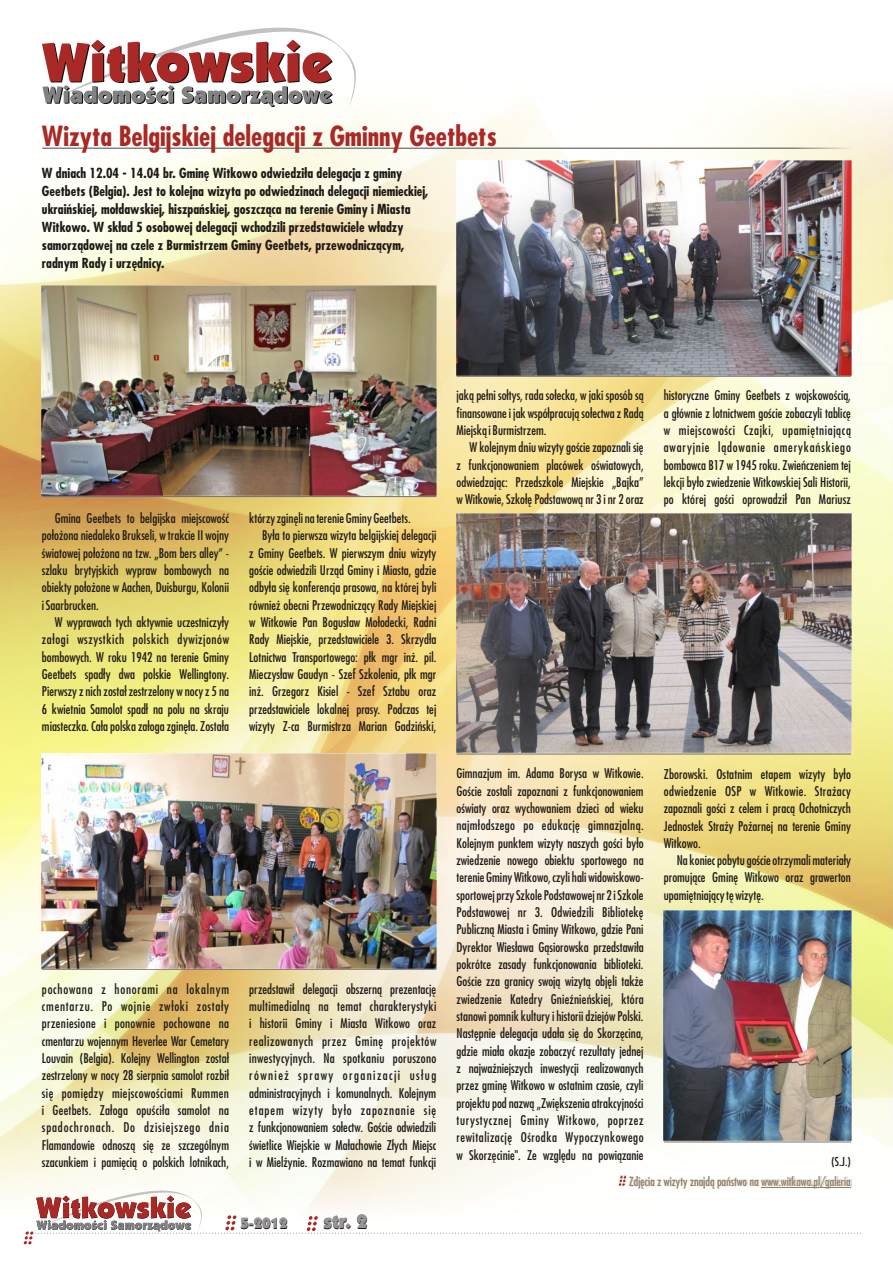
<style>
.page{position:relative;width:893px;height:1263px;background:#fff}
.page>*{position:absolute;margin:0;border:0;box-sizing:border-box;transform-origin:0 0}
.t1{font:700 27px "Fujiyama";color:#a82926}
.t2{font:900 19.5px "Kabel IT Cby BT";color:#1f1a17}
.t3{font:900 15px "Kabel IT Cby BT";color:#1f1a17}
.t4{font:700 13.5px/18px "Fujiyama";color:#1f1a17}
.t5{font:13.05px/17.4px "Fujiyama";color:#1f1a17;text-align:justify}
.t6{font:12px "Fujiyama";color:#948066}
.t7{font:12px "Fujiyama";color:#1f1a17}
</style>
<div class="page">
<img style="left:0;top:97px;width:893px;height:1104px">
<svg style="left:42px;top:27px;width:314px;height:80px"></svg>
<hr style="left:42px;top:496px;width:394px;height:1px;background:#737070">
<hr style="left:42px;top:147px;width:809px;height:2px;background:#828282">
<hr style="left:42px;top:969px;width:394px;height:1px;background:#737070">
<div style="left:618px;top:1175px;width:9px;height:11px;background:#1f1a17;opacity:.2"></div>
<svg style="left:24px;top:1176px;width:838px;height:68px"></svg>
<img style="left:42px;top:286px;width:395px;height:209px">
<img style="left:42px;top:753px;width:395px;height:215px">
<img style="left:456px;top:160px;width:395px;height:215px">
<img style="left:456px;top:514px;width:395px;height:239px">
<img style="left:664px;top:911px;width:187px;height:230px">
<hr style="left:457px;top:376px;width:394px;height:1px;background:#737070">
<hr style="left:457px;top:754px;width:394px;height:1px;background:#737070">
<hr style="left:664px;top:1141px;width:187px;height:1px;background:#737070">
<h1 class="t1" style="left:42px;top:126px;width:456px">Wizyta Belgijskiej delegacji z Gminny Geetbets</h1>
<p class="t4" style="left:42px;top:165px;width:388px">W dniach 12.04 - 14.04 br. Gminę Witkowo odwiedziła delegacja z gminy Geetbets (Belgia). Jest to kolejna wizyta po odwiedzinach delegacji niemieckiej, ukraińskiej, mołdawskiej, hiszpańskiej, goszcząca na terenie Gminy i Miasta Witkowo. W skład 5 osobowej delegacji wchodzili przedstawiciele władzy samorządowej na czele z Burmistrzem Gminy Geetbets, przewodniczącym, radnym Rady i urzędnicy.</p>
<p class="t5" style="left:42px;top:511px;width:189px;text-indent:13px">Gmina Geetbets to belgijska miejscowość położona niedaleko Brukseli, w trakcie II wojny światowej położona na tzw. „Bom bers alley” - szlaku brytyjskich wypraw bombowych na obiekty położone w Aachen, Duisburgu, Kolonii iSaarbrucken.</p>
<p class="t5" style="left:42px;top:614px;width:189px;text-indent:13px">W wyprawach tych aktywnie uczestniczyły załogi wszystkich polskich dywizjonów bombowych. W roku 1942 na terenie Gminy Geetbets spadły dwa polskie Wellingtony.<br>Pierwszy z nich został zestrzelony w nocy z 5 na 6 kwietnia Samolot spadł na polu na skraju miasteczka. Cała polska załoga zginęła. Została</p>
<p class="t5" style="left:249px;top:511px;width:163px">którzy zginęli na terenie Gminy Geetbets.</p>
<p class="t5" style="left:262px;top:528px;width:176px">Była to pierwsza wizyta belgijskiej delegacji</p>
<p class="t5" style="left:249px;top:545px;width:189px">z Gminy Geetbets. W pierwszym dniu wizyty</p>
<p class="t5" style="left:249px;top:562px;width:189px">goście odwiedzili Urząd Gminy i Miasta, gdzie</p>
<p class="t5" style="left:249px;top:580px;width:189px">odbyła się konferencja prasowa, na której byli</p>
<p class="t5" style="left:249px;top:597px;width:189px">również obecni Przewodniczący Rady Miejskiej</p>
<p class="t5" style="left:249px;top:614px;width:189px">w Witkowie Pan Bogusław Mołodecki, Radni</p>
<p class="t5" style="left:249px;top:632px;width:189px">Rady Miejskie, przedstawiciele 3. Skrzydła</p>
<p class="t5" style="left:249px;top:649px;width:189px">Lotnictwa Transportowego: płk mgr inż. pil.</p>
<p class="t5" style="left:249px;top:666px;width:189px">Mieczysław Gaudyn - Szef Szkolenia, płk mgr</p>
<p class="t5" style="left:249px;top:684px;width:188px">inż. Grzegorz Kisiel - Szef Sztabu oraz</p>
<p class="t5" style="left:249px;top:701px;width:189px">przedstawiciele lokalnej prasy. Podczas tej</p>
<p class="t5" style="left:249px;top:718px;width:189px">wizyty Z-ca Burmistrza Marian Gadziński,</p>
<p class="t5" style="left:42px;top:981px;width:189px">pochowana z honorami na lokalnym cmentarzu. Po wojnie zwłoki zostały przeniesione i ponownie pochowane na cmentarzu wojennym Heverlee War Cemetary Louvain (Belgia). Kolejny Wellington został zestrzelony w nocy 28 sierpnia samolot rozbił się pomiędzy miejscowościami Rummen i Geetbets. Załoga opuściła samolot na spadochronach. Do dzisiejszego dnia Flamandowie odnoszą się ze szczególnym szacunkiem i pamięcią o polskich lotnikach,</p>
<p class="t5" style="left:249px;top:981px;width:189px">przedstawił delegacji obszerną prezentację multimedialną na temat charakterystyki i historii Gminy i Miasta Witkowo oraz realizowanych przez Gminę projektów inwestycyjnych. Na spotkaniu poruszono również sprawy organizacji usług administracyjnych i komunalnych. Kolejnym etapem wizyty było zapoznanie się z funkcjonowaniem sołectw. Goście odwiedzili świetlice Wiejskie w Małachowie Złych Miejsc i w Mielżynie. Rozmawiano na temat funkcji</p>
<p class="t3" style="left:241px;top:1218px;width:49px">5-2012</p>
<h2 class="t2" style="left:324px;top:1214px;width:46px">str. 2</h2>
<p class="t5" style="left:457px;top:388px;width:189px">jaką pełni sołtys, rada sołecka, w jaki sposób są finansowane i jak współpracują sołectwa z Radą Miejską i Burmistrzem.</p>
<p class="t5" style="left:457px;top:440px;width:189px;text-indent:13px">W kolejnym dniu wizyty goście zapoznali się z funkcjonowaniem placówek oświatowych, odwiedzając: Przedszkole Miejskie „Bajka” w Witkowie, Szkołę Podstawową nr 3 i nr 2 oraz</p>
<p class="t5" style="left:664px;top:388px;width:189px">historyczne Gminy Geetbets z wojskowością, a głównie z lotnictwem goście zobaczyli tablicę w miejscowości Czajki, upamiętniającą awaryjnie lądowanie amerykańskiego bombowca B17 w 1945 roku. Zwieńczeniem tej lekcji było zwiedzenie Witkowskiej Sali Historii, po której gości oprowadził Pan Mariusz</p>
<p class="t5" style="left:456px;top:766px;width:189px">Gimnazjum im. Adama Borysa w Witkowie.<br>Goście zostali zapoznani z funkcjonowaniem oświaty oraz wychowaniem dzieci od wieku najmłodszego po edukację gimnazjalną.<br>Kolejnym punktem wizyty naszych gości było zwiedzenie nowego obiektu sportowego na terenie Gminy Witkowo, czyli hali widowiskowo&shy;sportowej przy Szkole Podstawowej nr 2 i Szkole Podstawowej nr 3. Odwiedzili Bibliotekę Publiczną Miasta i Gminy Witkowo, gdzie Pani Dyrektor Wiesława Gąsiorowska przedstawiła pokrótce zasady funkcjonowania biblioteki.<br>Goście zza granicy swoją wizytą objęli także zwiedzenie Katedry Gnieźnieńskiej, która stanowi pomnik kultury i historii dziejów Polski.<br>Następnie delegacja udała się do Skorzęcina, gdzie miała okazje zobaczyć rezultaty jednej z najważniejszych inwestycji realizowanych przez gminę Witkowo w ostatnim czasie, czyli projektu pod nazwą „Zwiększenia atrakcyjności turystycznej Gminy Witkowo, poprzez rewitalizację Ośrodka Wypoczynkowego w Skorzęcinie". Ze względu na powiązanie</p>
<p class="t5" style="left:664px;top:766px;width:189px">Zborowski. Ostatnim etapem wizyty było odwiedzenie OSP w Witkowie. Strażacy zapoznali gości z celem i pracą Ochotniczych Jednostek Straży Pożarnej na terenie Gminy Witkowo.</p>
<p class="t5" style="left:664px;top:852px;width:189px;text-indent:13px">Na koniec pobytu goście otrzymali materiały promujące Gminę Witkowo oraz grawerton upamiętniający tę wizytę.</p>
<p class="t7" style="left:831px;top:1156px;width:21px">(S.J.)</p>
<p class="t6" style="left:629px;top:1176px;width:223px">Zdjęcia z wizyty znajdą państwo na www.witkowo.pl/galeria</p>
</div>
